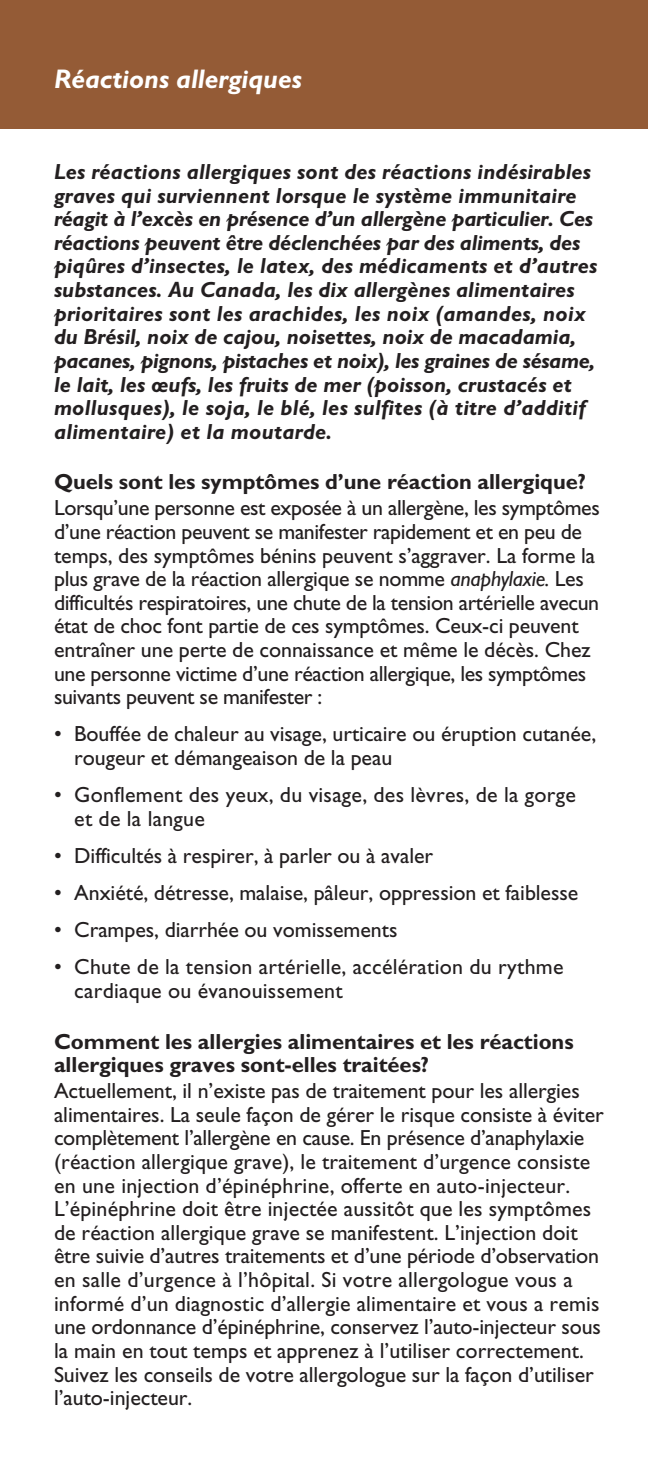
<style>
.page{position:relative;width:648px;height:1458px;background:#fff}
.page>*{position:absolute;margin:0;border:0;box-sizing:border-box;transform-origin:0 0}
.reversed_heading{font:italic 700 27px "Gill Sans";letter-spacing:-.005em;color:#fff}
.body_fra{font:22.05px/23.6px "Gill Sans";letter-spacing:-.005em;color:#231f20}
.bold_italic_intro_f{font:italic 700 22.05px/23.6px "Gill Sans";color:#231f20}
.body_less_space_bel{font:22.05px/23.6px "Gill Sans";letter-spacing:-.02em;color:#231f20}
.bold_subhead_fra{font:700 22.05px/23.6px "Gill Sans";letter-spacing:-.005em;color:#231f20}
.s1{font-style:italic}
</style>
<div class="page">
<div style="left:0;top:0;width:648px;height:128px;background:#945b36"></div>
<p class="reversed_heading" style="left:54px;top:63px;width:249px">Réactions allergiques</p>
<p class="bold_italic_intro_f" style="left:54px;top:160px;width:545px">Les réactions allergiques sont des réactions indésirables graves qui surviennent lorsque le système immunitaire réagit à l’excès en présence d’un allergène particulier. Ces réactions peuvent être déclenchées par des aliments, des piqûres d’insectes, le latex, des médicaments et d’autres substances. Au Canada, les dix allergènes alimentaires prioritaires sont les arachides, les noix (amandes, noix du Brésil, noix de cajou, noisettes, noix de macadamia, pacanes, pignons, pistaches et noix), les graines de sésame, le lait, les œufs, les fruits de mer (poisson, crustacés et mollusques), le soja, le blé, les sulfites (à titre d’additif alimentaire) et la moutarde.</p>
<p class="bold_subhead_fra" style="left:54px;top:470px;width:534px">Quels sont les symptômes d’une réaction allergique?</p>
<p class="body_less_space_bel" style="left:54px;top:496px;width:547px">Lorsqu’une personne est exposée à un allergène, les symptômes d’une réaction peuvent se manifester rapidement et en peu de temps, des symptômes bénins peuvent s’aggraver. La forme la plus grave de la réaction allergique se nomme <span class="s1">anaphylaxie.</span> Les difficultés respiratoires, une chute de la tension artérielle avecun état de choc font partie de ces symptômes. Ceux-ci peuvent entraîner une perte de connaissance et même le décès. Chez une personne victime d’une réaction allergique, les symptômes suivants peuvent se manifester :</p>
<p class="body_fra" style="left:74px;top:722px;width:523px;text-indent:-20px">• Bouffée de chaleur au visage, urticaire ou éruption cutanée, rougeur et démangeaison de la peau</p>
<p class="body_fra" style="left:74px;top:783px;width:503px;text-indent:-20px">• Gonflement des yeux, du visage, des lèvres, de la gorge et de la langue</p>
<p class="body_fra" style="left:54px;top:844px;width:381px">• Difficultés à respirer, à parler ou à avaler</p>
<p class="body_fra" style="left:54px;top:881px;width:526px">• Anxiété, détresse, malaise, pâleur, oppression et faiblesse</p>
<p class="body_fra" style="left:54px;top:918px;width:345px">• Crampes, diarrhée ou vomissements</p>
<p class="body_fra" style="left:74px;top:955px;width:491px;text-indent:-20px">• Chute de la tension artérielle, accélération du rythme cardiaque ou évanouissement</p>
<p class="bold_subhead_fra" style="left:54px;top:1029px;width:521px">Comment les allergies alimentaires et les réactions allergiques graves sont-elles traitées?</p>
<p class="body_fra" style="left:54px;top:1079px;width:552px">Actuellement, il n’existe pas de traitement pour les allergies alimentaires. La seule façon de gérer le risque consiste à éviter complètement l’allergène en cause. En présence d’anaphylaxie (réaction allergique grave), le traitement d’urgence consiste en une injection d’épinéphrine, offerte en auto-injecteur.<br>L’épinéphrine doit être injectée aussitôt que les symptômes de réaction allergique grave se manifestent. L’injection doit être suivie d’autres traitements et d’une période d’observation en salle d’urgence à l’hôpital. Si votre allergologue vous a informé d’un diagnostic d’allergie alimentaire et vous a remis une ordonnance d’épinéphrine, conservez l’auto-injecteur sous la main en tout temps et apprenez à l’utiliser correctement.<br>Suivez les conseils de votre allergologue sur la façon d’utiliser l’auto-injecteur.</p>
</div>
